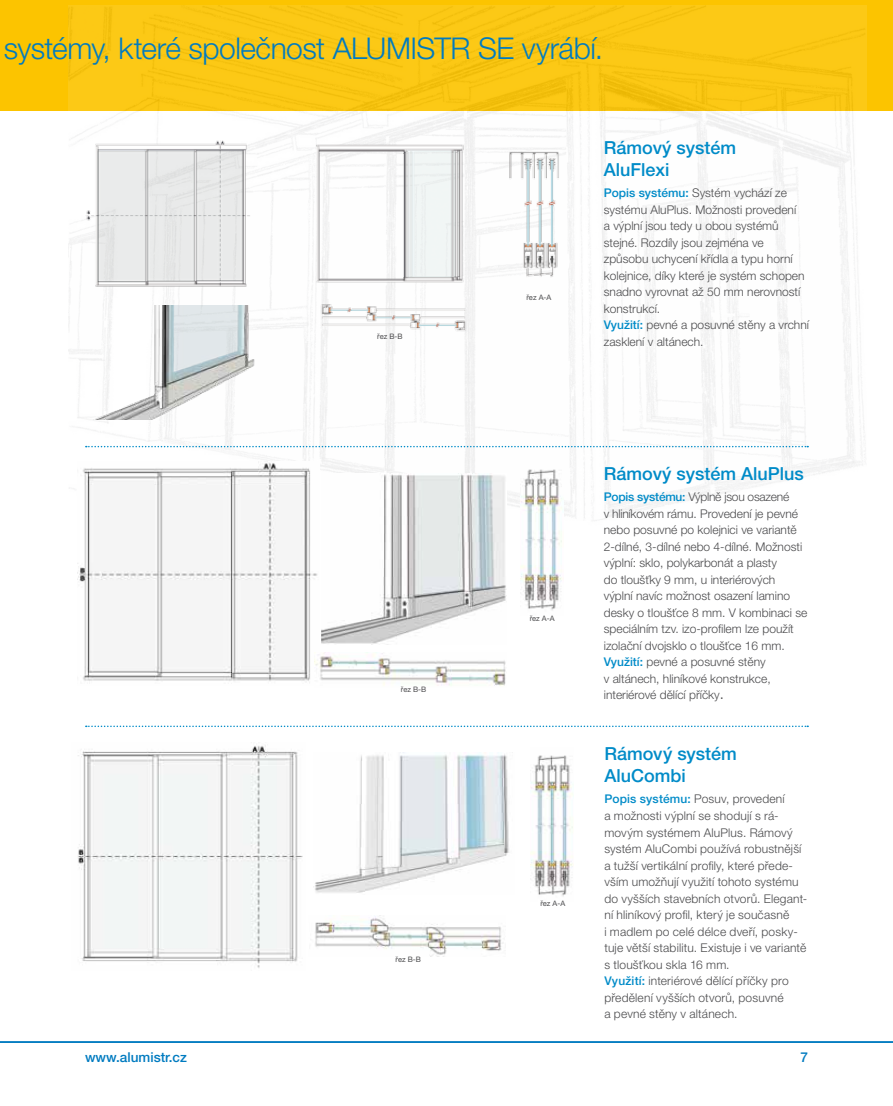
<style>
.page{position:relative;width:893px;height:1106px;background:#fff}
.page>*{position:absolute;margin:0;border:0;box-sizing:border-box;transform-origin:0 0}
.t1{font:300 30px "Helvetica Neue LT Pro";letter-spacing:-.02em;color:#007bc0}
.t2{font:500 18px/22.5px "Helvetica Neue LT Pro";color:#008bc8}
.t3{font:500 13.65px "Helvetica Neue LT Pro";color:#007bc0}
.t4{font:300 12px/16.5px "Helvetica Neue LT Pro";color:#4b4b4d}
.t5{font:7.5px "Helvetica Neue LT Pro";color:#4b4b4d}
.s1{font-weight:500;color:#008bc8}
.s2{font-size:15px}
</style>
<div class="page">
<hr style="left:0;top:1041px;width:893px;height:1px;background:#007bc0">
<div style="left:0;top:0;width:893px;height:110px;background:#fcc400"></div>
<img style="left:68px;top:6px;width:799px;height:515px">
<img style="left:78px;top:461px;width:242px;height:222px">
<img style="left:321px;top:474px;width:186px;height:170px">
<img style="left:521px;top:462px;width:42px;height:149px">
<img style="left:495px;top:138px;width:67px;height:146px">
<img style="left:314px;top:652px;width:192px;height:34px">
<img style="left:78px;top:745px;width:225px;height:223px">
<img style="left:313px;top:752px;width:196px;height:141px">
<img style="left:531px;top:755px;width:42px;height:142px">
<img style="left:315px;top:915px;width:188px;height:41px">
<img style="left:82px;top:305px;width:173px;height:114px">
<img style="left:78px;top:138px;width:194px;height:153px">
<img style="left:312px;top:143px;width:156px;height:143px">
<img style="left:300px;top:300px;width:185px;height:37px">
<svg style="left:86px;top:446px;width:722px;height:1px"></svg>
<svg style="left:86px;top:725px;width:722px;height:2px"></svg>
<h1 class="t1" style="left:4px;top:30px;width:601px">systémy, které společnost ALUMISTR SE vyrábí.</h1>
<p class="t5" style="left:377px;top:332px;width:27px">řez B-B</p>
<p class="t5" style="left:401px;top:685px;width:27px">řez B-B</p>
<p class="t5" style="left:395px;top:954px;width:27px">řez B-B</p>
<p class="t5" style="left:526px;top:292px;width:26px">řez A-A</p>
<h2 class="t2" style="left:604px;top:136px;width:134px">Rámový systém<br>AluFlexi</h2>
<p class="t4" style="left:604px;top:185px;width:207px"><span class="s1">Popis systému:</span> Systém vychází ze systému AluPlus. Možnosti provedení<br>a výplní jsou tedy u obou systémů stejné. Rozdíly jsou zejména ve způsobu uchycení křídla a typu horní kolejnice, díky které je systém schopen snadno vyrovnat až 50 mm nerovností konstrukcí.<br><span class="s1">Využití:</span> pevné a posuvné stěny a vrchní zasklení v altánech.</p>
<p class="t5" style="left:530px;top:614px;width:26px">řez A-A</p>
<p class="t5" style="left:540px;top:898px;width:26px">řez A-A</p>
<h2 class="t2" style="left:604px;top:462px;width:202px">Rámový systém AluPlus</h2>
<p class="t4" style="left:604px;top:488px;width:205px"><span class="s1">Popis systému:</span> Výplně jsou osazené<br>v hliníkovém rámu. Provedení je pevné nebo posuvné po kolejnici ve variantě 2-dílné, 3-dílné nebo 4-dílné. Možnosti výplní: sklo, polykarbonát a plasty<br>do tloušťky 9 mm, u interiérových<br>výplní navíc možnost osazení lamino desky o tloušťce 8 mm. V kombinaci se speciálním tzv. izo-profilem lze použít izolační dvojsklo o tloušťce 16 mm.<br><span class="s1">Využití:</span> pevné a posuvné stěny<br>v altánech, hliníkové konstrukce, interiérové dělící příčky<span class="s2">.</span></p>
<h2 class="t2" style="left:604px;top:742px;width:134px">Rámový systém<br>AluCombi</h2>
<p class="t4" style="left:604px;top:790px;width:204px"><span class="s1">Popis systému:</span> Posuv, provedení<br>a možnosti výplní se shodují s rá&shy;movým systémem AluPlus. Rámový systém AluCombi používá robustnější a tužší vertikální profily, které přede&shy;vším umožňují využití tohoto systému do vyšších stavebních otvorů. Elegant&shy;ní hliníkový profil, který je současně<br>i madlem po celé délce dveří, posky&shy;tuje větší stabilitu. Existuje i ve variantě s tloušťkou skla 16 mm.<br><span class="s1">Využití:</span> interiérové dělící příčky pro předělení vyšších otvorů, posuvné<br>a pevné stěny v altánech.</p>
<p class="t3" style="left:85px;top:1048px;width:103px">www.alumistr.cz</p>
<p class="t3" style="left:800px;top:1048px;width:9px">7</p>
</div>
